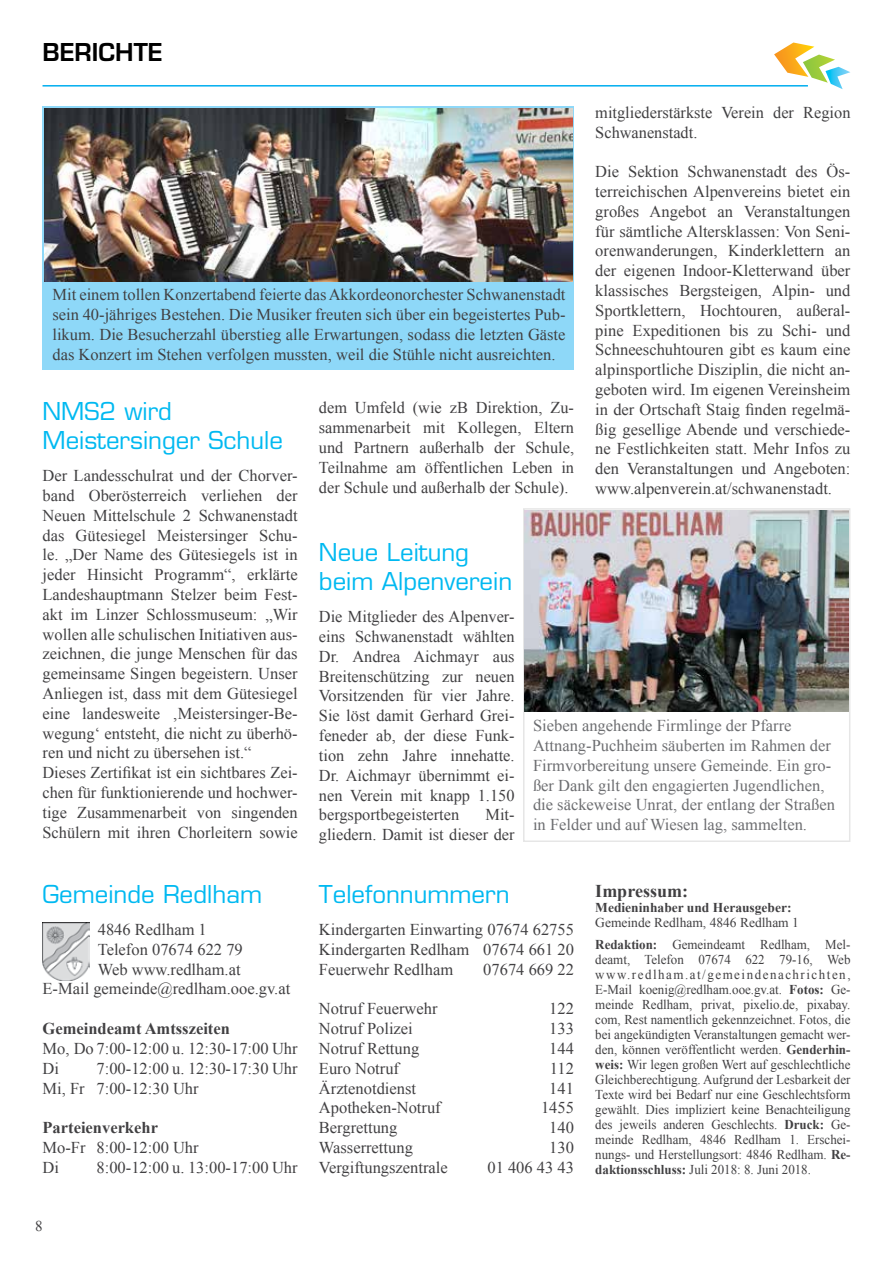
<style>
.page{position:relative;width:893px;height:1263px;background:#fff}
.page>*{position:absolute;margin:0;border:0;box-sizing:border-box;transform-origin:0 0}
.t1{font:24px/28.8px "Eurostile LT Std";color:#00b9f1}
.t2{font:600 24px "Eurostile LT Std";color:#000}
.t3{font:700 18px "Times New Roman";color:#414042}
.t4{font:16.5px/19.8px "Times New Roman";color:#414042;text-align:justify}
.t5{font:16.5px/19.8px "Times New Roman";color:#6d6e71}
.t6{font:700 16.5px "Times New Roman";color:#414042}
.t7{font:15px "Times New Roman";color:#414042}
.t8{font:13.5px/15px "Times New Roman";color:#414042;text-align:justify;scale:.96 1}
.t9{font:13.5px/22.2px "Times New Roman";color:#414042}
.t10{font:700 13.5px "Times New Roman";color:#414042}
.s1{font-weight:700}
</style>
<div class="page">
<hr style="left:43px;top:85px;width:765px;height:2px;background:#00aeef">
<svg style="left:774px;top:43px;width:76px;height:46px"></svg>
<div style="left:43px;top:106px;width:531px;height:264px;background:#8ed8f8"></div>
<img style="left:43px;top:922px;width:47px;height:58px">
<img style="left:44px;top:108px;width:528px;height:173px">
<div style="left:523px;top:508px;width:327px;height:334px;border:2px solid #e6e6e6"></div>
<img style="left:524px;top:510px;width:324px;height:202px">
<h1 class="t2" style="left:43px;top:37px;width:122px">BERICHTE</h1>
<p class="t4" style="left:595px;top:102px;width:257px">mitgliederstärkste Verein der Region<br>Schwanenstadt.</p>
<p class="t4" style="left:595px;top:161px;width:257px">Die Sektion Schwanenstadt des Ös&shy;terreichischen Alpenvereins bietet ein großes Angebot an Veranstaltungen für sämtliche Altersklassen: Von Seni&shy;orenwanderungen, Kinderklettern an der eigenen Indoor-Kletterwand über klassisches Bergsteigen, Alpin- und Sportklettern, Hochtouren, außeral&shy;pine Expeditionen bis zu Schi- und Schneeschuhtouren gibt es kaum eine alpinsportliche Disziplin, die nicht an&shy;geboten wird. Im eigenen Vereinsheim in der Ortschaft Staig finden regelmä&shy;ßig gesellige Abende und verschiede&shy;ne Festlichkeiten statt. Mehr Infos zu den Veranstaltungen und Angeboten: www.alpenverein.at/schwanenstadt.</p>
<p class="t4" style="left:52px;top:285px;width:515px">Mit einem tollen Konzertabend feierte das Akkordeonorchester Schwanenstadt sein 40-jähriges Bestehen. Die Musiker freuten sich über ein begeistertes Pub&shy;likum. Die Besucherzahl überstieg alle Erwartungen, sodass die letzten Gäste das Konzert im Stehen verfolgen mussten, weil die Stühle nicht ausreichten.</p>
<h1 class="t1" style="left:43px;top:397px;width:242px">NMS2 wird<br>Meistersinger Schule</h1>
<p class="t4" style="left:43px;top:465px;width:257px;text-align:left">Der Landesschulrat und der Chorver&shy;band Oberösterreich verliehen der Neuen Mittelschule 2 Schwanenstadt das Gütesiegel Meistersinger Schu&shy;le. „Der Name des Gütesiegels ist in jeder Hinsicht Programm“, erklärte Landeshauptmann Stelzer beim Fest&shy;akt im Linzer Schlossmuseum: „Wir wollen alle schulischen Initiativen aus&shy;zeichnen, die junge Menschen für das gemeinsame Singen begeistern. Unser Anliegen ist, dass mit dem Gütesiegel eine landesweite ‚Meistersinger-Be&shy;wegung‘ entsteht, die nicht zu überhö&shy;ren und nicht zu übersehen ist.“ Dieses Zertifikat ist ein sichtbares Zei&shy;chen für funktionierende und hochwer&shy;tige Zusammenarbeit von singenden Schülern mit ihren Chorleitern sowie</p>
<p class="t4" style="left:319px;top:398px;width:257px">dem Umfeld (wie zB Direktion, Zu&shy;sammenarbeit mit Kollegen, Eltern und Partnern außerhalb der Schule, Teilnahme am öffentlichen Leben in der Schule und außerhalb der Schule).</p>
<h1 class="t1" style="left:319px;top:538px;width:195px">Neue Leitung beim Alpenverein</h1>
<p class="t4" style="left:319px;top:607px;width:197px">Die Mitglieder des Alpenver&shy;eins Schwanenstadt wählten Dr. Andrea Aichmayr aus Breitenschützing zur neuen Vorsitzenden für vier Jahre.<br>Sie löst damit Gerhard Grei&shy;feneder ab, der diese Funk&shy;tion zehn Jahre innehatte.<br>Dr. Aichmayr übernimmt ei&shy;nen Verein mit knapp 1.150 bergsportbegeisterten</p>
<p class="t5" style="left:533px;top:715px;width:303px">Sieben angehende Firmlinge der Pfarre Attnang-Puchheim säuberten im Rahmen der Firmvorbereitung unsere Gemeinde. Ein gro&shy;ßer Dank gilt den engagierten Jugendlichen, die säckeweise Unrat, der entlang der Straßen in Felder und auf Wiesen lag, sammelten.</p>
<p class="t4" style="left:319px;top:805px;width:197px;text-align:right">Mit-<br>gliedern. Damit ist dieser der</p>
<h1 class="t1" style="left:43px;top:879px;width:221px">Gemeinde Redlham</h1>
<p class="t4" style="left:98px;top:919px;width:111px">4846 Redlham 1</p>
<p class="t4" style="left:98px;top:939px;width:147px">Telefon 07674 622 79</p>
<p class="t4" style="left:98px;top:959px;width:144px">Web www.redlham.at</p>
<p class="t4" style="left:43px;top:979px;width:249px">E-Mail gemeinde@redlham.ooe.gv.at</p>
<p class="t6" style="left:43px;top:1017px;width:189px">Gemeindeamt Amtsszeiten</p>
<p class="t4" style="left:43px;top:1038px;width:257px">Mo, Do 7:00-12:00 u. 12:30-17:00 Uhr<br>Di</p>
<p class="t4" style="left:43px;top:1058px;width:257px;text-indent:54px">7:00-12:00 u. 12:30-17:30 Uhr<br>Mi, Fr 7:00-12:30 Uhr</p>
<p class="t6" style="left:43px;top:1116px;width:117px">Parteienverkehr</p>
<p class="t4" style="left:43px;top:1137px;width:158px">Mo-Fr 8:00-12:00 Uhr<br>Di</p>
<p class="t4" style="left:97px;top:1157px;width:203px">8:00-12:00 u. 13:00-17:00 Uhr</p>
<p class="t7" style="left:35px;top:1216px;width:9px">8</p>
<h1 class="t1" style="left:319px;top:879px;width:192px">Telefonnummern</h1>
<p class="t4" style="left:319px;top:919px;width:257px">Kindergarten Einwarting 07674 62755<br>Kindergarten Redlham 07674 661 20<br>Feuerwehr Redlham</p>
<p class="t4" style="left:483px;top:959px;width:92px">07674 669 22</p>
<p class="t4" style="left:319px;top:998px;width:120px">Notruf Feuerwehr</p>
<p class="t4" style="left:549px;top:998px;width:26px">122</p>
<p class="t4" style="left:319px;top:1018px;width:95px">Notruf Polizei</p>
<p class="t4" style="left:549px;top:1018px;width:26px">133</p>
<p class="t4" style="left:319px;top:1038px;width:102px">Notruf Rettung</p>
<p class="t4" style="left:549px;top:1038px;width:26px">144</p>
<p class="t4" style="left:319px;top:1058px;width:82px">Euro Notruf</p>
<p class="t4" style="left:550px;top:1058px;width:26px">112</p>
<p class="t4" style="left:319px;top:1078px;width:99px">Ärztenotdienst</p>
<p class="t4" style="left:549px;top:1078px;width:26px">141</p>
<p class="t4" style="left:319px;top:1097px;width:123px">Apotheken-Notruf</p>
<p class="t4" style="left:541px;top:1097px;width:34px">1455</p>
<p class="t4" style="left:319px;top:1117px;width:80px">Bergrettung</p>
<p class="t4" style="left:549px;top:1117px;width:26px">140</p>
<p class="t4" style="left:319px;top:1137px;width:95px">Wasserrettung</p>
<p class="t4" style="left:549px;top:1137px;width:26px">130</p>
<p class="t4" style="left:319px;top:1157px;width:130px">Vergiftungszentrale</p>
<p class="t4" style="left:487px;top:1157px;width:88px">01 406 43 43</p>
<p class="t3" style="left:595px;top:878px;width:94px">Impressum:</p>
<p class="t10" style="left:595px;top:898px;width:198px">Medieninhaber und Herausgeber:</p>
<p class="t9" style="left:595px;top:911px;width:257px">Gemeinde Redlham, 4846 Redlham 1<br><span class="s1">Redaktion:</span> Gemeindeamt Redlham, Mel-</p>
<p class="t8" style="left:595px;top:952px;width:267px">deamt, Telefon 07674 622 79-16, Web www.redlham.at/gemeindenachrichten, E-Mail koenig@redlham.ooe.gv.at. <span class="s1">Fotos:</span> Ge&shy;meinde Redlham, privat, pixelio.de, pixabay. com, Rest namentlich gekennzeichnet. Fotos, die bei angekündigten Veranstaltungen gemacht wer&shy;den, können veröffentlicht werden. <span class="s1">Genderhin&shy;weis:</span> Wir legen großen Wert auf geschlechtliche Gleichberechtigung. Aufgrund der Lesbarkeit der Texte wird bei Bedarf nur eine Geschlechtsform gewählt. Dies impliziert keine Benachteiligung des jeweils anderen Geschlechts. <span class="s1">Druck:</span> Ge&shy;meinde Redlham, 4846 Redlham 1. Erschei&shy;nungs- und Herstellungsort: 4846 Redlham. <span class="s1">Re&shy;daktionsschluss:</span> Juli 2018: 8. Juni 2018.</p>
</div>
